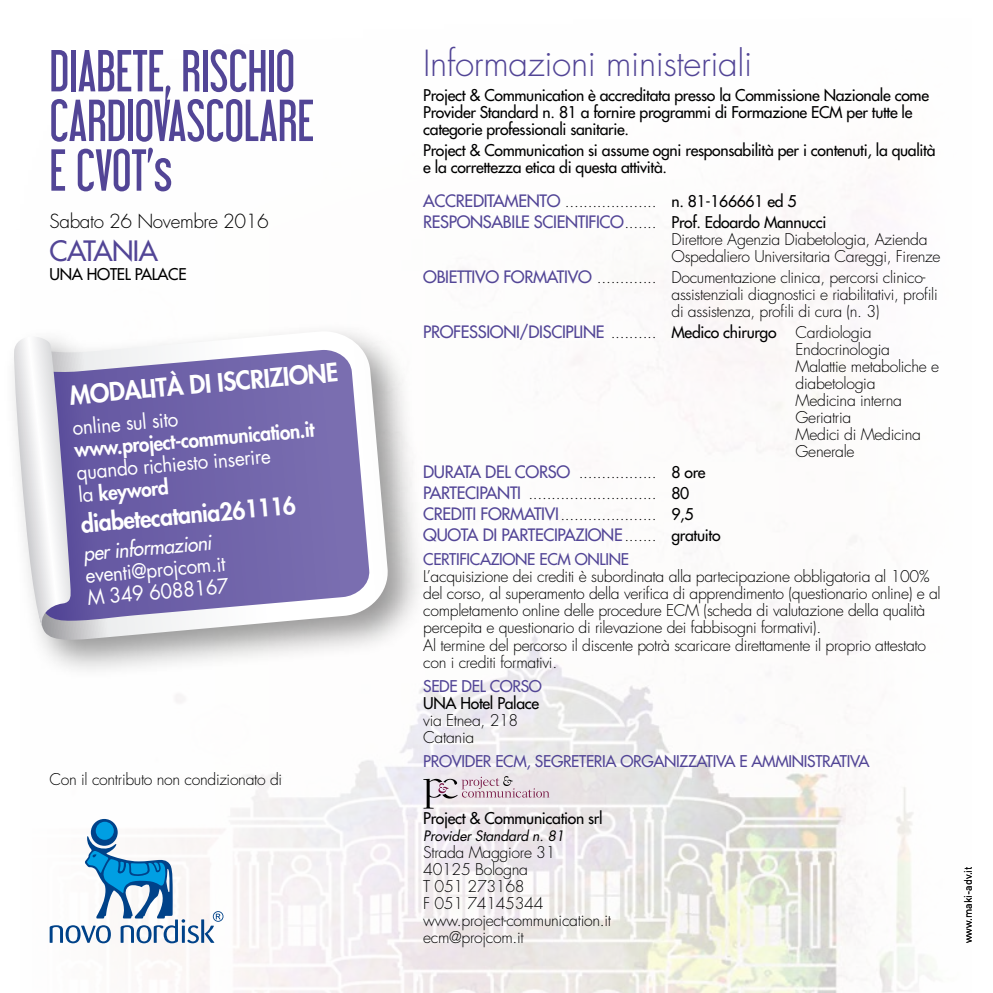
<style>
.page{position:relative;width:993px;height:993px;background:#fff}
.page>*{position:absolute;margin:0;border:0;box-sizing:border-box;transform-origin:0 0}
.t1{font:52.85px/49.7px "Libel Suit";color:#524596}
.t2{font:300 35px "Futura";letter-spacing:-.01em;color:#524596}
.t3{font:27.3px "Futura";letter-spacing:-.02em;color:#524596}
.t4{font:800 24.85px "Futura";color:#fff}
.t5{font:800 23.97px "Futura";color:#fff;scale:.95 1}
.t6{font:20.12px/22.4px "Futura";color:#fff;scale:.95 1}
.t7{font:800 20.12px "Futura";color:#fff;scale:.95 1}
.t8{font:italic 20.12px "Futura";color:#fff;scale:.95 1}
.t9{font:300 18.9px "Futura";letter-spacing:-.02em;color:#000}
.t10{font:16.62px "Futura";letter-spacing:-.02em;color:#524596}
.t11{font:300 15.75px/17px "Futura";letter-spacing:-.02em;color:#000}
.t12{font:15.75px/17px "Futura";letter-spacing:-.02em;color:#000}
.t13{font:15.75px "Futura";letter-spacing:-.02em;color:#524596}
.t14{font:italic 14px "Futura";letter-spacing:-.02em;color:#000}
.t15{font:10.5px "DIN";color:#000}
.s1{font-weight:800}
.s2{font-weight:400;font-size:16.62px;color:#524596}
.s3{font-weight:400}
.s4{font-weight:300;font-size:15.75px;color:#000}
.s5{font-size:15.75px;color:#000}
</style>
<div class="page">
<img style="left:49px;top:210px;width:886px;height:782px">
<svg style="left:423px;top:775px;width:126px;height:33px;background:#d9ced4"></svg>
<svg style="left:91px;top:818px;width:27px;height:27px"></svg>
<div style="left:96px;top:821px;width:18px;height:18px;background:#009fe3;border-radius:50%"></div>
<svg style="left:50px;top:835px;width:173px;height:108px"></svg>
<div style="left:3px;top:320px;width:425px;height:360px;background:#000;opacity:.4"></div>
<svg style="left:14px;top:331px;width:375px;height:308px"></svg>
<svg style="left:72px;top:350px;width:298px;height:271px;background:#7e73b2"></svg>
<svg style="left:14px;top:336px;width:58px;height:296px"></svg>
<h1 class="t1" style="left:50px;top:46px;width:266px">DIABETE, RISCHIO<br>CARDIOVASCOLARE<br>E CVOT’s</h1>
<p class="t9" style="left:50px;top:209px;width:221px">Sabato 26 Novembre 2016</p>
<h3 class="t3" style="left:50px;top:233px;width:110px">CATANIA</h3>
<p class="t12" style="left:50px;top:265px;width:138px">UNA HOTEL PALACE</p>
<h3 class="t4" style="left:68px;top:379px;width:271px;rotate:-5deg">MODALITÀ DI ISCRIZIONE</h3>
<p class="t6" style="left:72px;top:416px;width:113px;rotate:-5deg">online sul sito</p>
<p class="t7" style="left:73px;top:437px;width:255px;rotate:-5deg">www.project-communication.it</p>
<p class="t6" style="left:75px;top:461px;width:206px;rotate:-5deg">quando richiesto inserire la <span class="s1">keyword</span></p>
<h3 class="t5" style="left:80px;top:508px;width:228px;rotate:-5deg">diabetecatania261116</h3>
<p class="t8" style="left:82px;top:540px;width:136px;rotate:-5deg">per informazioni</p>
<p class="t6" style="left:85px;top:564px;width:151px;rotate:-5deg">eventi@projcom.it<br>M 349 6088167</p>
<p class="t11" style="left:50px;top:770px;width:234px">Con il contributo non condizionato di</p>
<h2 class="t2" style="left:423px;top:42px;width:330px">Informazioni ministeriali</h2>
<p class="t12" style="left:423px;top:87px;width:507px">Project &amp; Communication è accreditata presso la Commissione Nazionale come<br>Provider Standard n. 81 a fornire programmi di Formazione ECM per tutte le categorie professionali sanitarie.</p>
<p class="t12" style="left:423px;top:142px;width:513px">Project &amp; Communication si assume ogni responsabilità per i contenuti, la qualità e la correttezza etica di questa attività.</p>
<p class="t11" style="left:423px;top:193px;width:375px"><span class="s2">ACCREDITAMENTO</span> .................... <span class="s3">n. 81-166661 ed 5</span></p>
<p class="t10" style="left:423px;top:211px;width:404px">RESPONSABILE SCIENTIFICO<span class="s4">.......</span> <span class="s5">Prof. Edoardo Mannucci</span></p>
<p class="t11" style="left:671px;top:231px;width:270px">Direttore Agenzia Diabetologia, Azienda<br>Ospedaliero Universitaria Careggi, Firenze</p>
<p class="t11" style="left:671px;top:269px;width:268px;text-indent:-248px"><span class="s2">OBIETTIVO FORMATIVO</span> ............. Documentazione clinica, percorsi clinico&shy;assistenziali diagnostici e riabilitativi, profili di assistenza, profili di cura (n. 3)</p>
<p class="t10" style="left:423px;top:321px;width:450px">PROFESSIONI/DISCIPLINE <span class="s4">..........</span> <span class="s5">Medico chirurgo</span> <span class="s4">Cardiologia</span></p>
<p class="t11" style="left:795px;top:341px;width:145px">Endocrinologia<br>Malattie metaboliche e diabetologia<br>Medicina interna<br>Geriatria<br>Medici di Medicina<br>Generale</p>
<p class="t11" style="left:423px;top:462px;width:284px;line-height:20.8px"><span class="s2">DURATA DEL CORSO</span> ................. <span class="s3">8 ore<br></span><span class="s2">PARTECIPANTI</span> ............................ <span class="s3">80<br></span><span class="s2">CREDITI FORMATIVI</span>..................... <span class="s3">9,5</span></p>
<p class="t10" style="left:423px;top:524px;width:298px">QUOTA DI PARTECIPAZIONE<span class="s4">.......</span> <span class="s5">gratuito</span></p>
<p class="t13" style="left:423px;top:549px;width:207px">CERTIFICAZIONE ECM ONLINE</p>
<p class="t11" style="left:423px;top:568px;width:518px">L’acquisizione dei crediti è subordinata alla partecipazione obbligatoria al 100% del corso, al superamento della verifica di apprendimento (questionario online) e al completamento online delle procedure ECM (scheda di valutazione della qualità percepita e questionario di rilevazione dei fabbisogni formativi).<br>Al termine del percorso il discente potrà scaricare direttamente il proprio attestato con i crediti formativi.</p>
<p class="t13" style="left:423px;top:676px;width:120px">SEDE DEL CORSO</p>
<p class="t12" style="left:423px;top:694px;width:117px">UNA Hotel Palace</p>
<p class="t11" style="left:423px;top:712px;width:97px">via Etnea, 218<br>Catania</p>
<p class="t13" style="left:423px;top:751px;width:447px">PROVIDER ECM, SEGRETERIA ORGANIZZATIVA E AMMINISTRATIVA</p>
<p class="t12" style="left:423px;top:809px;width:181px">Project &amp; Communication srl</p>
<p class="t14" style="left:423px;top:826px;width:143px">Provider Standard n. 81</p>
<p class="t11" style="left:423px;top:844px;width:189px">Strada Maggiore 31<br>40125 Bologna<br>T 051 273168<br>F 051 74145344 www.project-communication.it ecm@projcom.it</p>
<p class="t15" style="left:961px;top:943px;width:78px;rotate:-90deg">www.maki-adv.it</p>
</div>
